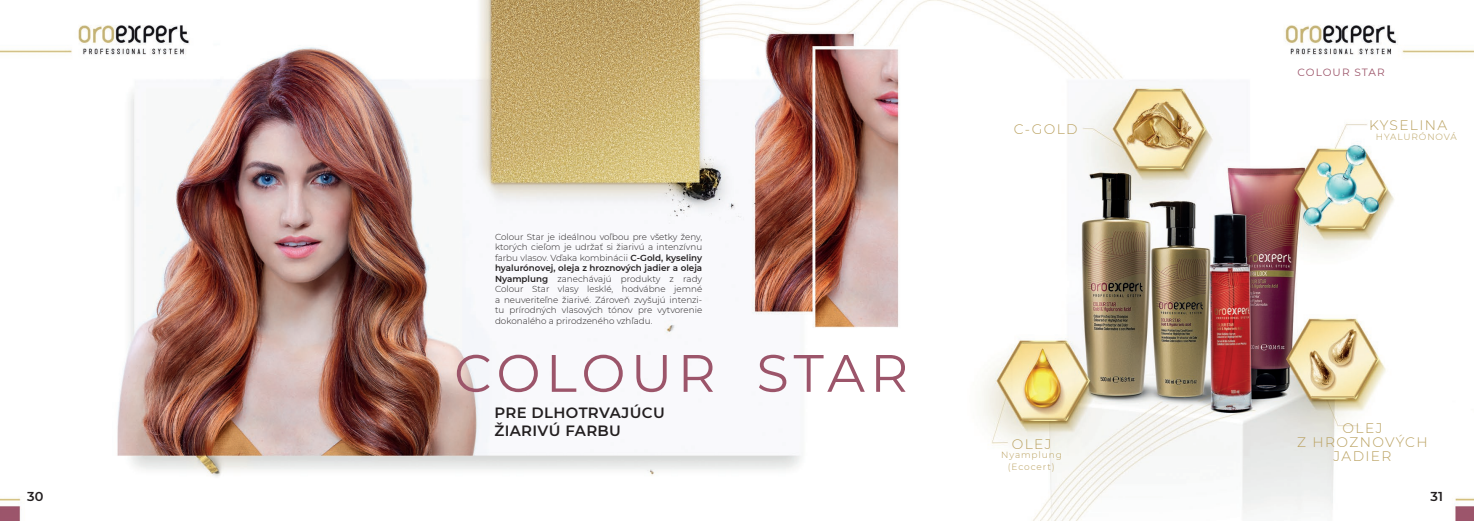
<style>
.page{position:relative;width:1474px;height:521px;background:#fff}
.page>*{position:absolute;margin:0;border:0;box-sizing:border-box;transform-origin:0 0}
.t1{font:52.59px "Montserrat";letter-spacing:.095em;color:#9c556a}
.t2{font:600 14.88px/17.8px "Montserrat";letter-spacing:.025em;color:#231f20}
.t3{font:300 13.83px/14px "Montserrat";letter-spacing:.1em;color:#b9a05e;text-align:center}
.t4{font:600 12.86px "Montserrat";color:#231f20}
.t5{font:10.5px "Montserrat";letter-spacing:.095em;color:#9c556a}
.t6{font:300 9.01px/11.9px "Montserrat";letter-spacing:.1em;color:#b9a05e;text-align:center}
.t7{font:300 8.75px/10.5px "Montserrat";color:#231f20;text-align:justify}
.s1{font-weight:600}
</style>
<div class="page">
<img style="left:0;top:0;width:1473px;height:521px">
<p class="t7" style="left:495px;top:231px;width:209px">Colour Star je ideálnou voľbou pre všetky ženy, ktorých cieľom je udržať si žiarivú a intenzívnu farbu vlasov. Vďaka kombinácii <span class="s1">C-Gold, kyseliny hyalurónovej, oleja z hroznových jadier a oleja Nyamplung</span> zanechávajú produkty z rady Colour Star vlasy lesklé, hodvábne jemné a neuveriteľne žiarivé. Zároveň zvyšujú intenzi&shy;tu prírodných vlasových tónov pre vytvorenie dokonalého a prirodzeného vzhľadu.</p>
<h1 class="t1" style="left:454px;top:337px;width:455px">COLOUR STAR</h1>
<h2 class="t2" style="left:494px;top:403px;width:172px">PRE DLHOTRVAJÚCU<br>ŽIARIVÚ FARBU</h2>
<h3 class="t3" style="left:1013px;top:122px;width:65px">C-GOLD</h3>
<h3 class="t3" style="left:1011px;top:436px;width:41px">OLEJ</h3>
<p class="t6" style="left:1001px;top:448px;width:62px">Nyamplung (Ecocert)</p>
<p class="t5" style="left:1297px;top:65px;width:89px">COLOUR STAR</p>
<h3 class="t3" style="left:1369px;top:118px;width:80px">KYSELINA</h3>
<p class="t6" style="left:1375px;top:131px;width:83px">HYALURÓNOVÁ</p>
<h3 class="t3" style="left:1297px;top:420px;width:132px">OLEJ<br>Z HROZNOVÝCH<br>JADIER</h3>
<h3 class="t4" style="left:27px;top:487px;width:18px">30</h3>
<h3 class="t4" style="left:1430px;top:487px;width:14px">31</h3>
</div>
